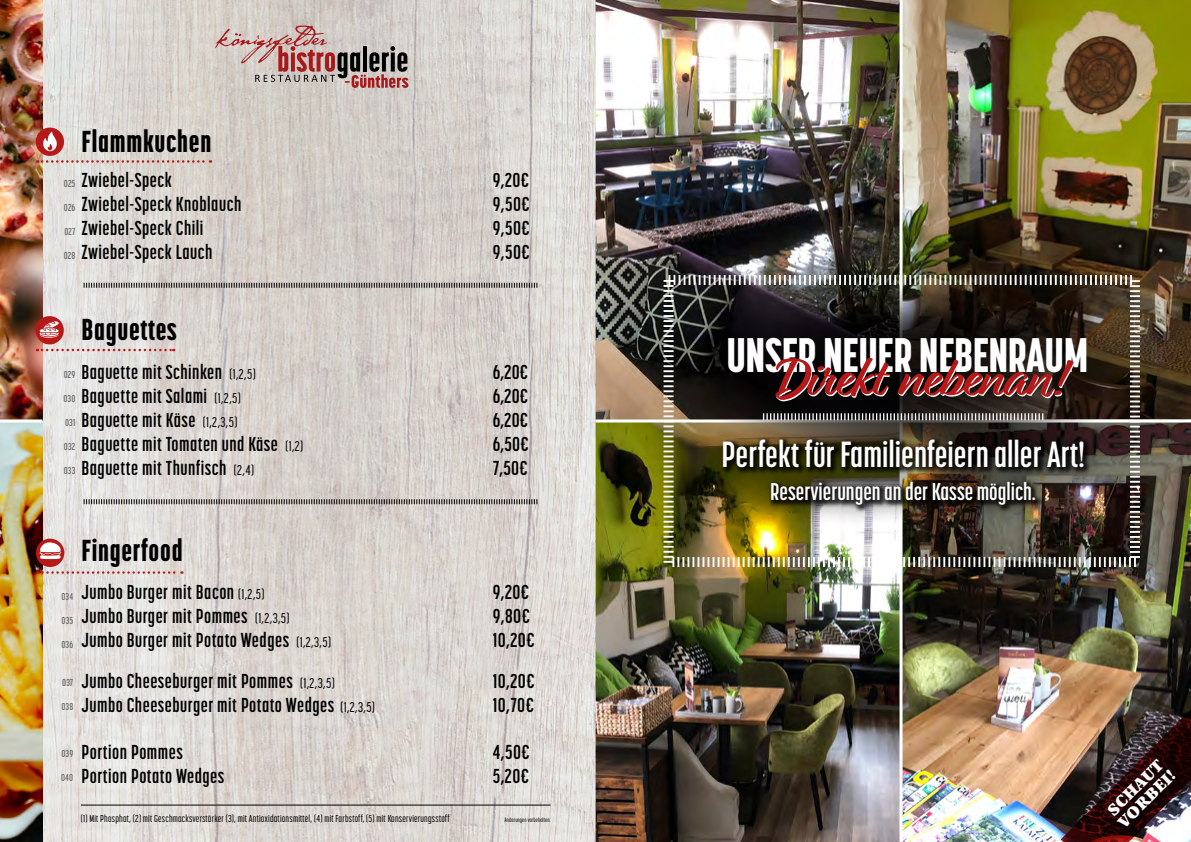
<style>
.page{position:relative;width:1191px;height:842px;background:#fff}
.page>*{position:absolute;margin:0;border:0;box-sizing:border-box;transform-origin:0 0}
.t1{font:700 56.7px "Relation Two";letter-spacing:-.03em;color:#fff}
.t2{font:800 48px "Korolev Compressed";letter-spacing:-.01em;color:#fff}
.t3{font:700 36px "Korolev Compressed";color:#fff}
.t4{font:800 30px "Korolev Compressed";letter-spacing:.025em;color:#000}
.t5{font:700 24px "Korolev Compressed";color:#fff}
.t6{font:700 20px "Korolev Compressed";letter-spacing:.025em;color:#000}
.t7{font:900 16.6px/16px "Zenon";color:#fff;scale:.96 1}
.t8{font:500 10px "Korolev Compressed";letter-spacing:.02em;color:#000}
.t9{font:700 10px "Korolev Compressed";letter-spacing:.015em;color:#706f6f}
.t10{font:500 6px "Korolev Compressed";letter-spacing:.02em;color:#000}
.s1{font-weight:500;font-size:14px}
</style>
<div class="page">
<img style="left:595px;top:0;width:596px;height:419px">
<img style="left:595px;top:422px;width:304px;height:420px">
<img style="left:902px;top:422px;width:289px;height:420px">
<hr style="left:899px;top:0;width:3px;height:842px;background:#fff">
<img style="left:1060px;top:702px;width:131px;height:140px">
<div style="left:1105px;top:757px;width:79px;height:79px;background:#000;opacity:.75"></div>
<img style="left:43px;top:0;width:552px;height:842px">
<img style="left:0;top:0;width:43px;height:842px">
<hr style="left:81px;top:804px;width:469px;height:1px;background:#000">
<svg style="left:215px;top:26px;width:193px;height:62px;background:#b9a09c"></svg>
<hr style="left:0;top:419px;width:43px;height:3px;background:#fff">
<div style="left:35px;top:316px;width:29px;height:28px;background:#b71918;border-radius:50%"></div>
<svg style="left:37px;top:571px;width:145px;height:3px"></svg>
<svg style="left:37px;top:349px;width:137px;height:2px"></svg>
<svg style="left:84px;top:283px;width:453px;height:5px;background:#84807d"></svg>
<svg style="left:84px;top:499px;width:453px;height:5px;background:#85817f"></svg>
<svg style="left:40px;top:321px;width:19px;height:17px"></svg>
<div style="left:36px;top:539px;width:28px;height:28px;background:#b71918;border-radius:50%"></div>
<svg style="left:39px;top:542px;width:23px;height:17px"></svg>
<svg style="left:37px;top:160px;width:174px;height:3px"></svg>
<div style="left:36px;top:128px;width:28px;height:28px;background:#b71918;border-radius:50%"></div>
<svg style="left:43px;top:132px;width:14px;height:19px"></svg>
<img style="left:661px;top:273px;width:480px;height:296px">
<p class="t4" style="left:81px;top:124px;width:131px">Flammkuchen</p>
<p class="t6" style="left:81px;top:169px;width:92px">Zwiebel-Speck</p>
<p class="t6" style="left:493px;top:169px;width:38px">9,20€</p>
<p class="t6" style="left:81px;top:193px;width:161px">Zwiebel-Speck Knoblauch</p>
<p class="t6" style="left:493px;top:193px;width:38px">9,50€</p>
<p class="t6" style="left:81px;top:217px;width:123px">Zwiebel-Speck Chili</p>
<p class="t6" style="left:493px;top:217px;width:38px">9,50€</p>
<p class="t6" style="left:81px;top:241px;width:132px">Zwiebel-Speck Lauch</p>
<p class="t6" style="left:493px;top:241px;width:38px">9,50€</p>
<p class="t9" style="left:64px;top:178px;width:13px">025</p>
<p class="t9" style="left:64px;top:202px;width:13px">026</p>
<p class="t9" style="left:64px;top:226px;width:12px">027</p>
<p class="t9" style="left:64px;top:250px;width:13px">028</p>
<p class="t4" style="left:81px;top:312px;width:96px">Baguettes</p>
<p class="t6" style="left:81px;top:360px;width:176px">Baguette mit Schinken <span class="s1">(1,2,5)</span></p>
<p class="t6" style="left:493px;top:360px;width:37px">6,20€</p>
<p class="t6" style="left:81px;top:384px;width:161px">Baguette mit Salami <span class="s1">(1,2,5)</span></p>
<p class="t6" style="left:493px;top:384px;width:37px">6,20€</p>
<p class="t6" style="left:81px;top:408px;width:157px">Baguette mit Käse <span class="s1">(1,2,3,5)</span></p>
<p class="t6" style="left:493px;top:408px;width:37px">6,20€</p>
<p class="t6" style="left:81px;top:432px;width:223px">Baguette mit Tomaten und Käse <span class="s1">(1,2)</span></p>
<p class="t6" style="left:493px;top:432px;width:37px">6,50€</p>
<p class="t6" style="left:81px;top:456px;width:174px">Baguette mit Thunfisch <span class="s1">(2,4)</span></p>
<p class="t6" style="left:493px;top:456px;width:36px">7,50€</p>
<p class="t9" style="left:64px;top:369px;width:13px">029</p>
<p class="t9" style="left:63px;top:393px;width:13px">030</p>
<p class="t9" style="left:65px;top:417px;width:12px">031</p>
<p class="t9" style="left:64px;top:441px;width:13px">032</p>
<p class="t9" style="left:64px;top:465px;width:13px">033</p>
<p class="t9" style="left:61px;top:591px;width:13px">034</p>
<p class="t9" style="left:62px;top:615px;width:13px">035</p>
<p class="t9" style="left:61px;top:639px;width:13px">036</p>
<p class="t9" style="left:62px;top:677px;width:13px">037</p>
<p class="t9" style="left:61px;top:701px;width:13px">038</p>
<p class="t9" style="left:61px;top:748px;width:13px">039</p>
<p class="t9" style="left:61px;top:772px;width:14px">040</p>
<p class="t4" style="left:81px;top:533px;width:103px">Fingerfood</p>
<p class="t6" style="left:81px;top:581px;width:184px">Jumbo Burger mit Bacon <span class="s1">(1,2,5)</span></p>
<p class="t6" style="left:493px;top:581px;width:38px">9,20€</p>
<p class="t6" style="left:81px;top:605px;width:210px">Jumbo Burger mit Pommes <span class="s1">(1,2,3,5)</span></p>
<p class="t6" style="left:493px;top:605px;width:39px">9,80€</p>
<p class="t6" style="left:81px;top:629px;width:251px">Jumbo Burger mit Potato Wedges <span class="s1">(1,2,3,5)</span></p>
<p class="t6" style="left:493px;top:629px;width:43px">10,20€</p>
<p class="t6" style="left:81px;top:670px;width:255px">Jumbo Cheeseburger mit Pommes <span class="s1">(1,2,3,5)</span></p>
<p class="t6" style="left:493px;top:670px;width:43px">10,20€</p>
<p class="t6" style="left:81px;top:694px;width:295px">Jumbo Cheeseburger mit Potato Wedges <span class="s1">(1,2,3,5)</span></p>
<p class="t6" style="left:493px;top:694px;width:43px">10,70€</p>
<p class="t6" style="left:81px;top:741px;width:103px">Portion Pommes</p>
<p class="t6" style="left:493px;top:741px;width:39px">4,50€</p>
<p class="t6" style="left:81px;top:765px;width:144px">Portion Potato Wedges</p>
<p class="t6" style="left:493px;top:765px;width:38px">5,20€</p>
<p class="t8" style="left:81px;top:813px;width:370px">(1) Mit Phosphat, (2) mit Geschmacksverstärker (3), mit Antioxidationsmittel, (4) mit Farbstoff, (5) mit Konservierungsstoff</p>
<p class="t10" style="left:504px;top:816px;width:48px">Änderungen vorbehalten.</p>
<p class="t2" style="left:726px;top:327px;width:363px">UNSER NEUER NEBENRAUM</p>
<p class="t1" style="left:777px;top:347px;width:288px">Direkt nebenan!</p>
<p class="t3" style="left:721px;top:434px;width:364px">Perfekt für Familienfeiern aller Art!</p>
<p class="t5" style="left:770px;top:478px;width:267px">Reservierungen an der Kasse möglich.</p>
<p class="t7" style="left:1102px;top:807px;width:78px;rotate:-45deg">SCHAUT<br>VORBEI!</p>
</div>
